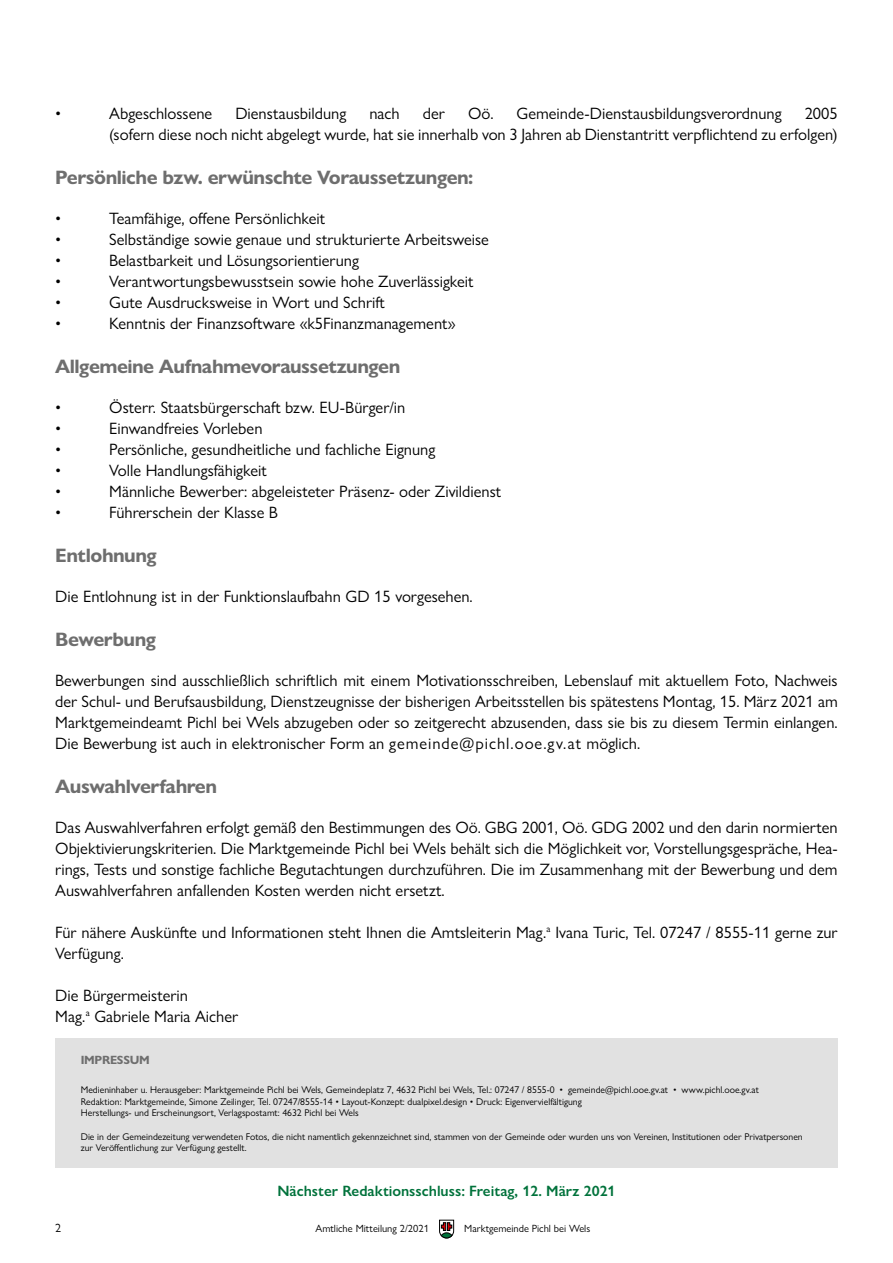
<style>
.page{position:relative;width:893px;height:1263px;background:#fff}
.page>*{position:absolute;margin:0;border:0;box-sizing:border-box;transform-origin:0 0}
.t1{font:700 19.5px "Gill Sans Nova";letter-spacing:-.025em;color:#6e6e6e}
.t2{font:16.5px/21px "Gill Sans Nova";color:#000;text-align:justify}
.t3{font:600 15px "Gill Sans Nova";color:#00723b}
.t4{font:700 12px "Gill Sans Nova";letter-spacing:-.025em;color:#6e6e6e}
.t5{font:12px "Gill Sans Nova";color:#000}
.t6{font:10.5px "Gill Sans Nova";color:#000}
.t7{font:9.75px/11.7px "Gill Sans Nova";color:#000}
</style>
<div class="page">
<svg style="left:439px;top:1220px;width:15px;height:18px"></svg>
<div style="left:55px;top:1038px;width:783px;height:130px;background:#e1e1e1"></div>
<p class="t2" style="left:109px;top:102px;width:730px;text-align:right">2005<br>(sofern diese noch nicht abgelegt wurde, hat sie innerhalb von 3 Jahren ab Dienstantritt verpflichtend zu erfolgen)</p>
<p class="t1" style="left:55px;top:165px;width:420px">Persönliche bzw. erwünschte Voraussetzungen:</p>
<p class="t2" style="left:55px;top:207px;width:8px">•</p>
<p class="t2" style="left:109px;top:207px;width:217px">Teamfähige, offene Persönlichkeit</p>
<p class="t2" style="left:55px;top:228px;width:8px">•</p>
<p class="t2" style="left:109px;top:228px;width:381px">Selbständige sowie genaue und strukturierte Arbeitsweise</p>
<p class="t2" style="left:55px;top:249px;width:8px">•</p>
<p class="t2" style="left:109px;top:249px;width:251px">Belastbarkeit und Lösungsorientierung</p>
<p class="t2" style="left:55px;top:270px;width:8px">•</p>
<p class="t2" style="left:109px;top:270px;width:366px">Verantwortungsbewusstsein sowie hohe Zuverlässigkeit</p>
<p class="t2" style="left:55px;top:291px;width:8px">•</p>
<p class="t2" style="left:109px;top:291px;width:277px">Gute Ausdrucksweise in Wort und Schrift</p>
<p class="t2" style="left:55px;top:312px;width:8px">•</p>
<p class="t2" style="left:109px;top:312px;width:348px">Kenntnis der Finanzsoftware «k5Finanzmanagement»</p>
<p class="t1" style="left:55px;top:354px;width:346px">Allgemeine Aufnahmevoraussetzungen</p>
<p class="t2" style="left:55px;top:396px;width:8px">•</p>
<p class="t2" style="left:109px;top:396px;width:298px">Österr. Staatsbürgerschaft bzw. EU-Bürger/in</p>
<p class="t2" style="left:55px;top:417px;width:8px">•</p>
<p class="t2" style="left:109px;top:417px;width:155px">Einwandfreies Vorleben</p>
<p class="t2" style="left:55px;top:438px;width:8px">•</p>
<p class="t2" style="left:109px;top:438px;width:328px">Persönliche, gesundheitliche und fachliche Eignung</p>
<p class="t2" style="left:55px;top:459px;width:8px">•</p>
<p class="t2" style="left:109px;top:459px;width:159px">Volle Handlungsfähigkeit</p>
<p class="t2" style="left:55px;top:480px;width:8px">•</p>
<p class="t2" style="left:109px;top:480px;width:394px">Männliche Bewerber: abgeleisteter Präsenz- oder Zivildienst</p>
<p class="t2" style="left:55px;top:501px;width:8px">•</p>
<p class="t2" style="left:109px;top:501px;width:170px">Führerschein der Klasse B</p>
<p class="t1" style="left:55px;top:543px;width:103px">Entlohnung</p>
<p class="t2" style="left:55px;top:585px;width:419px">Die Entlohnung ist in der Funktionslaufbahn GD 15 vorgesehen.</p>
<p class="t1" style="left:55px;top:627px;width:102px">Bewerbung</p>
<p class="t2" style="left:55px;top:669px;width:784px">Bewerbungen sind ausschließlich schriftlich mit einem Motivationsschreiben, Lebenslauf mit aktuellem Foto, Nachweis der Schul- und Berufsausbildung, Dienstzeugnisse der bisherigen Arbeitsstellen bis spätestens Montag, 15. März 2021 am Marktgemeindeamt Pichl bei Wels abzugeben oder so zeitgerecht abzusenden, dass sie bis zu diesem Termin einlangen.<br>Die Bewerbung ist auch in elektronischer Form an gemeinde@pichl.ooe.gv.at möglich.</p>
<p class="t1" style="left:55px;top:774px;width:163px">Auswahlverfahren</p>
<p class="t2" style="left:55px;top:816px;width:784px">Das Auswahlverfahren erfolgt gemäß den Bestimmungen des Oö. GBG 2001, Oö. GDG 2002 und den darin normierten Objektivierungskriterien. Die Marktgemeinde Pichl bei Wels behält sich die Möglichkeit vor, Vorstellungsgespräche, Hea&shy;rings, Tests und sonstige fachliche Begutachtungen durchzuführen. Die im Zusammenhang mit der Bewerbung und dem Auswahlverfahren anfallenden Kosten werden nicht ersetzt.</p>
<p class="t2" style="left:55px;top:921px;width:784px">Für nähere Auskünfte und Informationen steht Ihnen die Amtsleiterin Mag.<sup>a</sup> Ivana Turic, Tel. 07247 / 8555-11 gerne zur<br>Verfügung.</p>
<p class="t2" style="left:55px;top:984px;width:184px">Die Bürgermeisterin<br>Mag.<sup>a</sup> Gabriele Maria Aicher</p>
<p class="t4" style="left:81px;top:1053px;width:70px">IMPRESSUM</p>
<p class="t7" style="left:81px;top:1083px;width:680px">Medieninhaber u. Herausgeber: Marktgemeinde Pichl bei Wels, Gemeindeplatz 7, 4632 Pichl bei Wels, Tel.: 07247 / 8555-0 • gemeinde@pichl.ooe.gv.at • www.pichl.ooe.gv.at<br>Redaktion: Marktgemeinde, Simone Zeilinger, Tel. 07247/8555-14 • Layout-Konzept: dualpixel.design • Druck: Eigenvervielfältigung<br>Herstellungs- und Erscheinungsort, Verlagspostamt: 4632 Pichl bei Wels</p>
<p class="t7" style="left:81px;top:1130px;width:723px">Die in der Gemeindezeitung verwendeten Fotos, die nicht namentlich gekennzeichnet sind, stammen von der Gemeinde oder wurden uns von Vereinen, Institutionen oder Privatpersonen zur Veröffentlichung zur Verfügung gestellt.</p>
<p class="t3" style="left:277px;top:1182px;width:340px">Nächster Redaktionsschluss: Freitag, 12. März 2021</p>
<p class="t2" style="left:55px;top:102px;width:8px">•</p>
<p class="t2" style="left:109px;top:102px;width:105px">Abgeschlossene</p>
<p class="t2" style="left:235px;top:102px;width:112px">Dienstausbildung</p>
<p class="t2" style="left:369px;top:102px;width:32px">nach</p>
<p class="t2" style="left:423px;top:102px;width:24px">der</p>
<p class="t2" style="left:468px;top:102px;width:315px">Oö. Gemeinde-Dienstausbildungsverordnung</p>
<p class="t5" style="left:55px;top:1220px;width:7px">2</p>
<p class="t6" style="left:316px;top:1222px;width:115px">Amtliche Mitteilung 2/2021</p>
<p class="t6" style="left:464px;top:1222px;width:127px">Marktgemeinde Pichl bei Wels</p>
</div>
